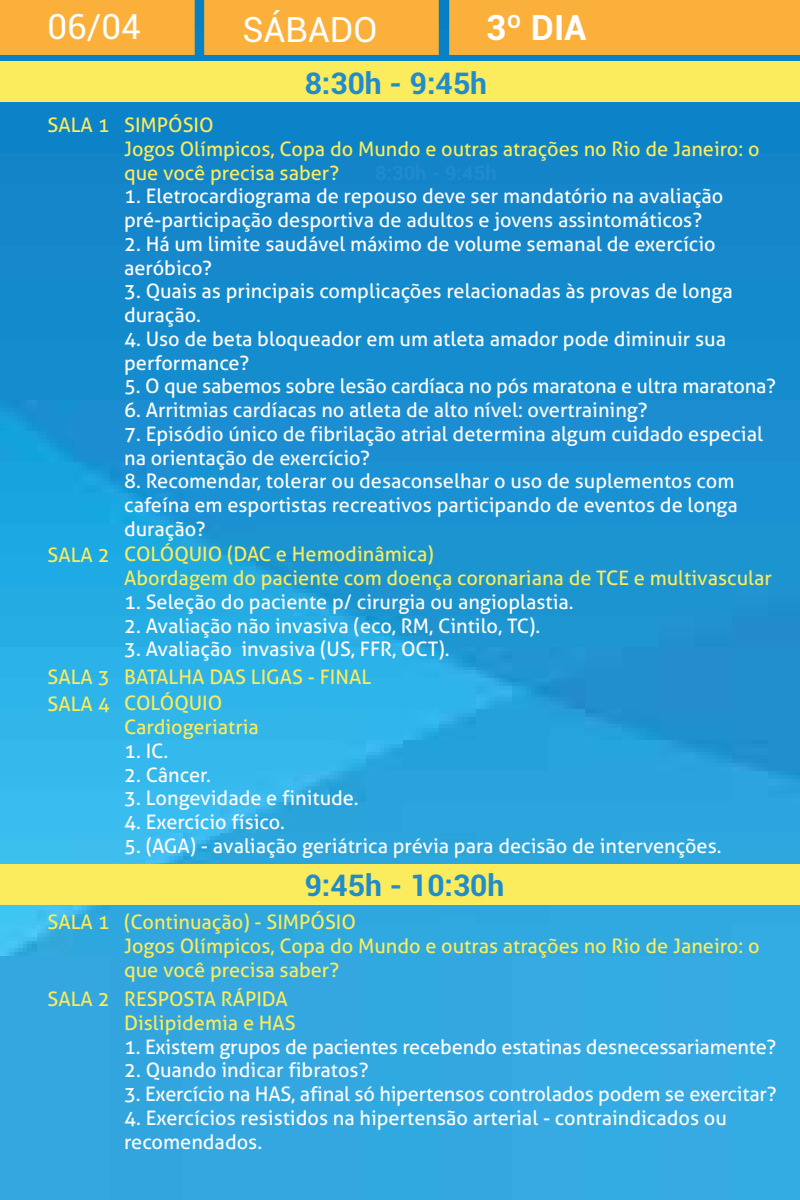
<style>
.page{position:relative;width:800px;height:1200px;background:#fff}
.page>*{position:absolute;margin:0;border:0;box-sizing:border-box;transform-origin:0 0}
.t1{font:35px "Roboto";color:#fff}
.t2{font:700 35px "Roboto";color:#fff}
.t3{font:700 30px "Roboto";color:#218ccc}
.t4{font:20px/23.8px "Aller";color:#fff}
.t5{font:20px/23.8px "Aller";color:#faec5c}
</style>
<div class="page">
<img style="left:0;top:0;width:800px;height:1200px">
<div style="left:1px;top:1px;width:192px;height:53px;background:#fbb03b"></div>
<div style="left:0;top:0;width:195px;height:55px;border:2px solid #fbb03b"></div>
<div style="left:205px;top:1px;width:233px;height:53px;background:#fbb03b"></div>
<div style="left:204px;top:0;width:235px;height:55px;border:2px solid #fbb03b"></div>
<div style="left:450px;top:1px;width:349px;height:53px;background:#fbb03b"></div>
<div style="left:449px;top:0;width:351px;height:55px;border:2px solid #fbb03b"></div>
<div style="left:0;top:62px;width:800px;height:40px;background:#faec5c"></div>
<div style="left:0;top:864px;width:800px;height:41px;background:#faec5c"></div>
<h1 class="t1" style="left:48px;top:2px;width:95px">06/04</h1>
<h1 class="t1" style="left:242px;top:5px;width:137px">SÁBADO</h1>
<h1 class="t2" style="left:486px;top:3px;width:102px">3º DIA</h1>
<h2 class="t3" style="left:305px;top:62px;width:184px">8:30h - 9:45h</h2>
<p class="t5" style="left:48px;top:113px;width:64px">SALA 1</p>
<p class="t5" style="left:48px;top:543px;width:64px">SALA 2</p>
<p class="t5" style="left:124px;top:113px;width:637px">SIMPÓSIO<br>Jogos Olímpicos, Copa do Mundo e outras atrações no Rio de Janeiro: o que você precisa saber?</p>
<p class="t4" style="left:124px;top:184px;width:601px">1. Eletrocardiograma de repouso deve ser mandatório na avaliação pré-participação desportiva de adultos e jovens assintomáticos?</p>
<p class="t4" style="left:124px;top:232px;width:593px">2. Há um limite saudável máximo de volume semanal de exercício aeróbico?</p>
<p class="t4" style="left:124px;top:279px;width:610px">3. Quais as principais complicações relacionadas às provas de longa duração.</p>
<p class="t4" style="left:124px;top:327px;width:603px">4. Uso de beta bloqueador em um atleta amador pode diminuir sua performance?</p>
<p class="t4" style="left:124px;top:374px;width:653px">5. O que sabemos sobre lesão cardíaca no pós maratona e ultra maratona?</p>
<p class="t4" style="left:124px;top:398px;width:525px">6. Arritmias cardíacas no atleta de alto nível: overtraining?</p>
<p class="t4" style="left:124px;top:422px;width:640px">7. Episódio único de fibrilação atrial determina algum cuidado especial na orientação de exercício?</p>
<p class="t4" style="left:124px;top:469px;width:615px">8. Recomendar, tolerar ou desaconselhar o uso de suplementos com cafeína em esportistas recreativos participando de eventos de longa duração?</p>
<p class="t5" style="left:124px;top:542px;width:649px">COLÓQUIO (DAC e Hemodinâmica)<br>Abordagem do paciente com doença coronariana de TCE e multivascular</p>
<p class="t4" style="left:124px;top:590px;width:451px">1. Seleção do paciente p/ cirurgia ou angioplastia.</p>
<p class="t4" style="left:124px;top:614px;width:418px">2. Avaliação não invasiva (eco, RM, Cintilo, TC).</p>
<p class="t4" style="left:124px;top:637px;width:327px">3. Avaliação invasiva (US, FFR, OCT).</p>
<p class="t5" style="left:48px;top:665px;width:325px">SALA 3 BATALHA DAS LIGAS - FINAL</p>
<p class="t5" style="left:48px;top:692px;width:64px">SALA 4</p>
<p class="t5" style="left:48px;top:910px;width:64px">SALA 1</p>
<p class="t5" style="left:48px;top:987px;width:64px">SALA 2</p>
<p class="t5" style="left:124px;top:691px;width:136px">COLÓQUIO<br>Cardiogeriatria</p>
<p class="t4" style="left:124px;top:739px;width:46px">1. IC.</p>
<p class="t4" style="left:124px;top:763px;width:88px">2. Câncer.</p>
<p class="t4" style="left:124px;top:786px;width:236px">3. Longevidade e finitude.</p>
<p class="t4" style="left:124px;top:810px;width:162px">4. Exercício físico.</p>
<p class="t4" style="left:124px;top:834px;width:599px">5. (AGA) - avaliação geriátrica prévia para decisão de intervenções.</p>
<h2 class="t3" style="left:305px;top:865px;width:201px">9:45h - 10:30h</h2>
<p class="t5" style="left:124px;top:910px;width:637px">(Continuação) - SIMPÓSIO<br>Jogos Olímpicos, Copa do Mundo e outras atrações no Rio de Janeiro: o que você precisa saber?</p>
<p class="t5" style="left:124px;top:987px;width:173px">RESPOSTA RÁPIDA<br>Dislipidemia e HAS</p>
<p class="t4" style="left:124px;top:1035px;width:654px">1. Existem grupos de pacientes recebendo estatinas desnecessariamente?</p>
<p class="t4" style="left:124px;top:1058px;width:246px">2. Quando indicar fibratos?</p>
<p class="t4" style="left:124px;top:1082px;width:654px">3. Exercício na HAS, afinal só hipertensos controlados podem se exercitar?</p>
<p class="t4" style="left:124px;top:1106px;width:604px">4. Exercícios resistidos na hipertensão arterial - contraindicados ou recomendados.</p>
</div>
